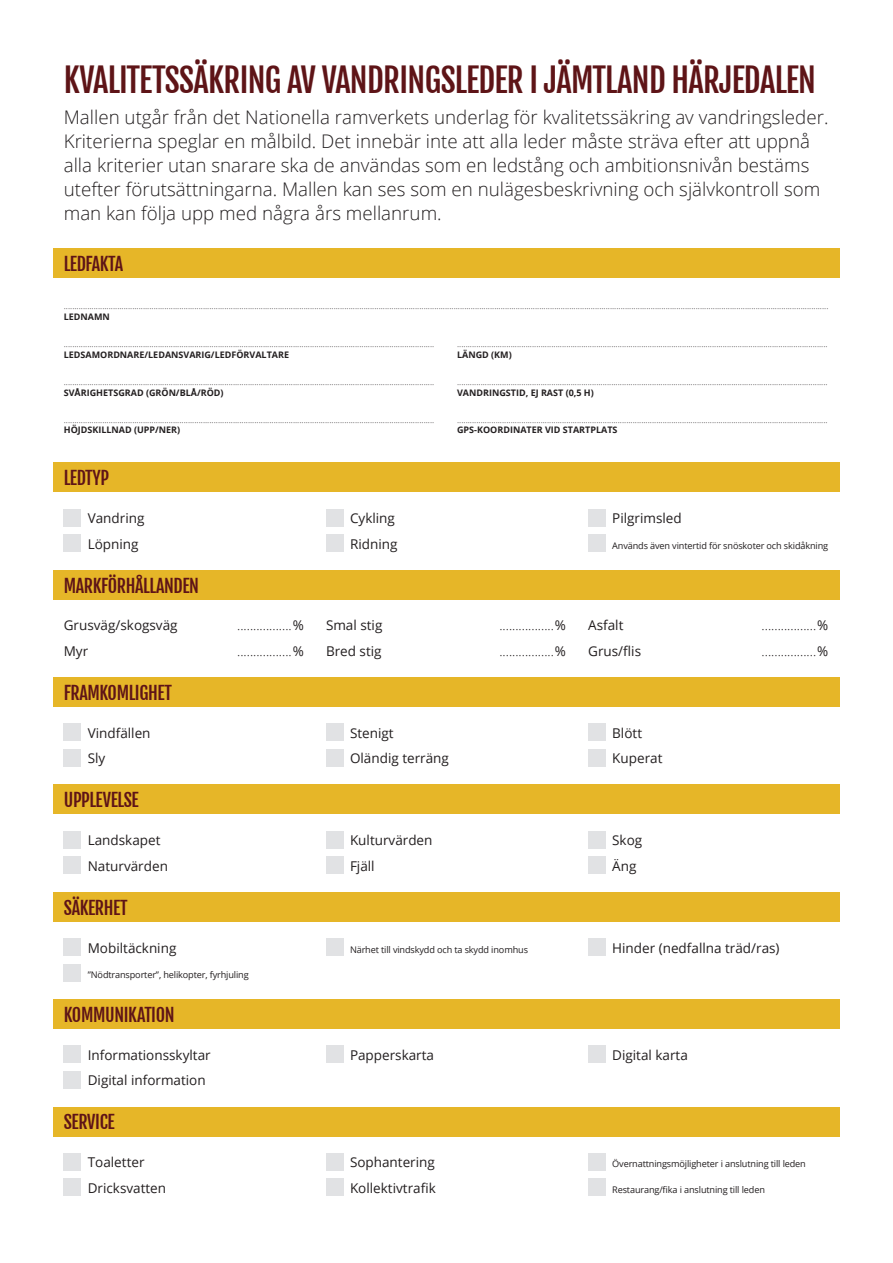
<style>
.page{position:relative;width:893px;height:1263px;background:#fff}
.page>*{position:absolute;margin:0;border:0;box-sizing:border-box;transform-origin:0 0}
.t1{font:32.7px "Fjalla One";letter-spacing:-.02em;color:#5e1417}
.t2{font:300 18.75px/24px "Open Sans";color:#231f20}
.t3{font:18px "Fjalla One";letter-spacing:-.02em;color:#5e1417}
.t4{font:13.5px "Open Sans";color:#231f20}
.t5{font:300 13.5px "Open Sans";color:#231f20}
.t6{font:9.15px "Open Sans";letter-spacing:-.015em;color:#231f20}
.t7{font:300 9px "Open Sans";color:#231f20}
.t8{font:700 9px "Open Sans";color:#231f20}
.s1{font-weight:400}
</style>
<div class="page">
<div style="left:53px;top:462px;width:787px;height:30px;background:#e6b628"></div>
<div style="left:53px;top:248px;width:787px;height:30px;background:#e6b628"></div>
<div style="left:53px;top:570px;width:787px;height:30px;background:#e6b628"></div>
<div style="left:53px;top:677px;width:787px;height:30px;background:#e6b628"></div>
<div style="left:53px;top:784px;width:787px;height:30px;background:#e6b628"></div>
<div style="left:53px;top:1107px;width:787px;height:29px;background:#e6b628"></div>
<div style="left:53px;top:892px;width:787px;height:30px;background:#e6b628"></div>
<div style="left:53px;top:999px;width:787px;height:30px;background:#e6b628"></div>
<div style="left:64px;top:509px;width:17px;height:17px;background:#e1e2e4"></div>
<div style="left:64px;top:534px;width:17px;height:17px;background:#e1e2e4"></div>
<div style="left:64px;top:724px;width:17px;height:17px;background:#e1e2e4"></div>
<div style="left:64px;top:749px;width:17px;height:17px;background:#e1e2e4"></div>
<div style="left:64px;top:831px;width:17px;height:17px;background:#e1e2e4"></div>
<div style="left:64px;top:857px;width:17px;height:17px;background:#e1e2e4"></div>
<div style="left:64px;top:1153px;width:17px;height:17px;background:#e1e2e4"></div>
<div style="left:64px;top:1179px;width:17px;height:17px;background:#e1e2e4"></div>
<div style="left:64px;top:938px;width:17px;height:17px;background:#e1e2e4"></div>
<div style="left:64px;top:964px;width:17px;height:17px;background:#e1e2e4"></div>
<div style="left:64px;top:1046px;width:17px;height:17px;background:#e1e2e4"></div>
<div style="left:64px;top:1071px;width:17px;height:17px;background:#e1e2e4"></div>
<div style="left:326px;top:509px;width:17px;height:17px;background:#e1e2e4"></div>
<div style="left:326px;top:534px;width:17px;height:17px;background:#e1e2e4"></div>
<div style="left:326px;top:724px;width:17px;height:17px;background:#e1e2e4"></div>
<div style="left:326px;top:749px;width:17px;height:17px;background:#e1e2e4"></div>
<div style="left:326px;top:831px;width:17px;height:17px;background:#e1e2e4"></div>
<div style="left:326px;top:857px;width:17px;height:17px;background:#e1e2e4"></div>
<div style="left:326px;top:1153px;width:17px;height:17px;background:#e1e2e4"></div>
<div style="left:326px;top:1179px;width:17px;height:17px;background:#e1e2e4"></div>
<div style="left:326px;top:938px;width:17px;height:17px;background:#e1e2e4"></div>
<div style="left:588px;top:938px;width:17px;height:17px;background:#e1e2e4"></div>
<div style="left:326px;top:1046px;width:17px;height:17px;background:#e1e2e4"></div>
<div style="left:588px;top:1046px;width:17px;height:17px;background:#e1e2e4"></div>
<div style="left:588px;top:509px;width:17px;height:17px;background:#e1e2e4"></div>
<div style="left:588px;top:534px;width:17px;height:17px;background:#e1e2e4"></div>
<div style="left:588px;top:724px;width:17px;height:17px;background:#e1e2e4"></div>
<div style="left:588px;top:749px;width:17px;height:17px;background:#e1e2e4"></div>
<div style="left:588px;top:831px;width:17px;height:17px;background:#e1e2e4"></div>
<div style="left:588px;top:857px;width:17px;height:17px;background:#e1e2e4"></div>
<div style="left:588px;top:1153px;width:17px;height:17px;background:#e1e2e4"></div>
<div style="left:588px;top:1179px;width:17px;height:17px;background:#e1e2e4"></div>
<p class="t1" style="left:64px;top:62px;width:753px">KVALITETSSÄKRING AV VANDRINGSLEDER I JÄMTLAND HÄRJEDALEN</p>
<p class="t2" style="left:64px;top:105px;width:766px">Mallen utgår från det Nationella ramverkets underlag för kvalitetssäkring av vandringsleder.<br>Kriterierna speglar en målbild. Det innebär inte att alla leder måste sträva efter att uppnå alla kriterier utan snarare ska de användas som en ledstång och ambitionsnivån bestäms utefter förutsättningarna. Mallen kan ses som en nulägesbeskrivning och självkontroll som man kan följa upp med några års mellanrum.</p>
<p class="t3" style="left:64px;top:254px;width:61px">LEDFAKTA</p>
<p class="t7" style="left:64px;top:300px;width:766px">.....................................................................................................................................................................................................................................................................................................................................................................</p>
<p class="t8" style="left:64px;top:310px;width:48px">LEDNAMN</p>
<p class="t7" style="left:64px;top:338px;width:372px">.............................................................................................................................................................................</p>
<p class="t8" style="left:64px;top:348px;width:227px">LEDSAMORDNARE/LEDANSVARIG/LEDFÖRVALTARE</p>
<p class="t7" style="left:457px;top:338px;width:372px">.............................................................................................................................................................................</p>
<p class="t8" style="left:457px;top:348px;width:56px">LÄNGD (KM)</p>
<p class="t7" style="left:64px;top:376px;width:372px">.............................................................................................................................................................................</p>
<p class="t8" style="left:64px;top:386px;width:161px">SVÅRIGHETSGRAD (GRÖN/BLÅ/RÖD)</p>
<p class="t7" style="left:64px;top:413px;width:372px">.............................................................................................................................................................................</p>
<p class="t8" style="left:64px;top:424px;width:118px">HÖJDSKILLNAD (UPP/NER)</p>
<p class="t3" style="left:64px;top:468px;width:47px">LEDTYP</p>
<p class="t4" style="left:88px;top:509px;width:58px">Vandring</p>
<p class="t4" style="left:88px;top:534px;width:52px">Löpning</p>
<p class="t3" style="left:64px;top:576px;width:137px">MARKFÖRHÅLLANDEN</p>
<p class="t4" style="left:350px;top:509px;width:46px">Cykling</p>
<p class="t4" style="left:350px;top:534px;width:49px">Ridning</p>
<p class="t7" style="left:457px;top:376px;width:372px">.............................................................................................................................................................................</p>
<p class="t8" style="left:457px;top:386px;width:138px">VANDRINGSTID, EJ RAST (0,5 H)</p>
<p class="t7" style="left:457px;top:413px;width:372px">.............................................................................................................................................................................</p>
<p class="t8" style="left:457px;top:424px;width:162px">GPS-KOORDINATER VID STARTPLATS</p>
<p class="t4" style="left:612px;top:509px;width:71px">Pilgrimsled</p>
<p class="t6" style="left:612px;top:539px;width:217px">Används även vintertid för snöskoter och skidåkning</p>
<p class="t4" style="left:64px;top:616px;width:115px">Grusväg/skogsväg</p>
<p class="t5" style="left:237px;top:616px;width:68px">.................<span class="s1">%</span></p>
<p class="t4" style="left:64px;top:642px;width:26px">Myr</p>
<p class="t5" style="left:237px;top:642px;width:68px">.................<span class="s1">%</span></p>
<p class="t3" style="left:64px;top:683px;width:110px">FRAMKOMLIGHET</p>
<p class="t4" style="left:88px;top:724px;width:64px">Vindfällen</p>
<p class="t4" style="left:88px;top:749px;width:19px">Sly</p>
<p class="t3" style="left:64px;top:791px;width:76px">UPPLEVELSE</p>
<p class="t4" style="left:88px;top:831px;width:74px">Landskapet</p>
<p class="t4" style="left:88px;top:856px;width:82px">Naturvärden</p>
<p class="t3" style="left:64px;top:898px;width:66px">SÄKERHET</p>
<p class="t4" style="left:88px;top:938px;width:90px">Mobiltäckning</p>
<p class="t6" style="left:88px;top:968px;width:163px">”Nödtransporter”, helikopter, fyrhjuling</p>
<p class="t3" style="left:64px;top:1005px;width:112px">KOMMUNIKATION</p>
<p class="t4" style="left:88px;top:1046px;width:124px">Informationsskyltar</p>
<p class="t4" style="left:88px;top:1071px;width:119px">Digital information</p>
<p class="t3" style="left:64px;top:1113px;width:52px">SERVICE</p>
<p class="t4" style="left:88px;top:1153px;width:58px">Toaletter</p>
<p class="t4" style="left:88px;top:1178px;width:80px">Dricksvatten</p>
<p class="t4" style="left:326px;top:616px;width:58px">Smal stig</p>
<p class="t5" style="left:499px;top:616px;width:68px">.................<span class="s1">%</span></p>
<p class="t4" style="left:326px;top:642px;width:57px">Bred stig</p>
<p class="t5" style="left:499px;top:642px;width:68px">.................<span class="s1">%</span></p>
<p class="t4" style="left:588px;top:616px;width:37px">Asfalt</p>
<p class="t5" style="left:762px;top:616px;width:68px">.................<span class="s1">%</span></p>
<p class="t4" style="left:588px;top:642px;width:54px">Grus/flis</p>
<p class="t5" style="left:762px;top:642px;width:68px">.................<span class="s1">%</span></p>
<p class="t4" style="left:350px;top:724px;width:45px">Stenigt</p>
<p class="t4" style="left:350px;top:749px;width:100px">Oländig terräng</p>
<p class="t4" style="left:350px;top:831px;width:84px">Kulturvärden</p>
<p class="t4" style="left:350px;top:856px;width:26px">Fjäll</p>
<p class="t4" style="left:612px;top:724px;width:31px">Blött</p>
<p class="t4" style="left:612px;top:749px;width:52px">Kuperat</p>
<p class="t4" style="left:612px;top:831px;width:32px">Skog</p>
<p class="t4" style="left:612px;top:856px;width:26px">Äng</p>
<p class="t6" style="left:350px;top:943px;width:180px">Närhet till vindskydd och ta skydd inomhus</p>
<p class="t4" style="left:612px;top:938px;width:169px">Hinder (nedfallna träd/ras)</p>
<p class="t4" style="left:350px;top:1046px;width:86px">Papperskarta</p>
<p class="t4" style="left:612px;top:1046px;width:77px">Digital karta</p>
<p class="t4" style="left:350px;top:1153px;width:86px">Sophantering</p>
<p class="t4" style="left:350px;top:1178px;width:87px">Kollektivtrafik</p>
<p class="t6" style="left:612px;top:1158px;width:195px">Övernattningsmöjligheter i anslutning till leden</p>
<p class="t6" style="left:612px;top:1183px;width:154px">Restaurang/fika i anslutning till leden</p>
</div>
